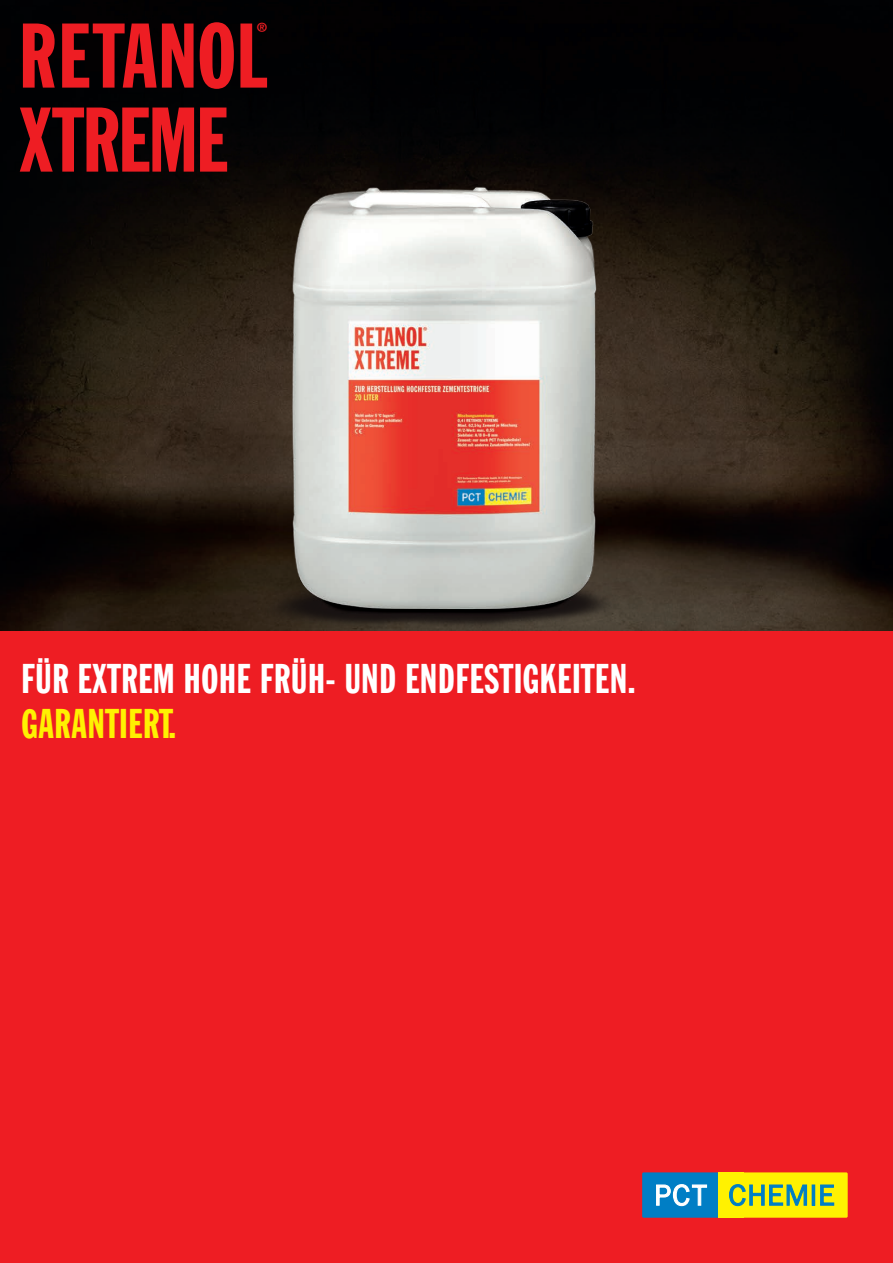
<style>
.page{position:relative;width:893px;height:1263px;background:#fff}
.page>*{position:absolute;margin:0;border:0;box-sizing:border-box;transform-origin:0 0}
.t1{font:90px "Franklin Gothic LT Extra Cond";letter-spacing:.01em;color:#ee1d23}
.t2{font:40.5px "Franklin Gothic LT Extra Cond";letter-spacing:.02em;color:#fff}
.t3{font:40.5px "Franklin Gothic LT Extra Cond";letter-spacing:.02em;color:#fff101}
.t4{font:15.75px "Franklin Gothic LT Extra Cond";color:#ee1d23}
</style>
<div class="page">
<div style="left:1px;top:0;width:892px;height:631px;background:#020103"></div>
<div style="left:0;top:631px;width:893px;height:632px;background:#ee1d23"></div>
<div style="left:642px;top:1172px;width:83px;height:46px;background:#007ec5"></div>
<div style="left:718px;top:1172px;width:130px;height:46px;background:#fff101"></div>
<svg style="left:656px;top:1184px;width:52px;height:23px"></svg>
<svg style="left:729px;top:1184px;width:79px;height:23px"></svg>
<div style="left:812px;top:1184px;width:3px;height:22px;border:1px solid #007ec5"></div>
<svg style="left:820px;top:1184px;width:15px;height:22px"></svg>
<img style="left:0;top:0;width:1px;height:631px">
<img style="left:20px;top:170px;width:873px;height:461px">
<h1 class="t1" style="left:19px;top:8px;width:251px">RETANOL</h1>
<p class="t4" style="left:257px;top:20px;width:12px">®</p>
<h1 class="t1" style="left:20px;top:92px;width:209px">XTREME</h1>
<p class="t2" style="left:22px;top:657px;width:615px">FÜR EXTREM HOHE FRÜH- UND ENDFESTIGKEITEN.</p>
<p class="t3" style="left:22px;top:702px;width:156px">GARANTIERT.</p>
</div>
